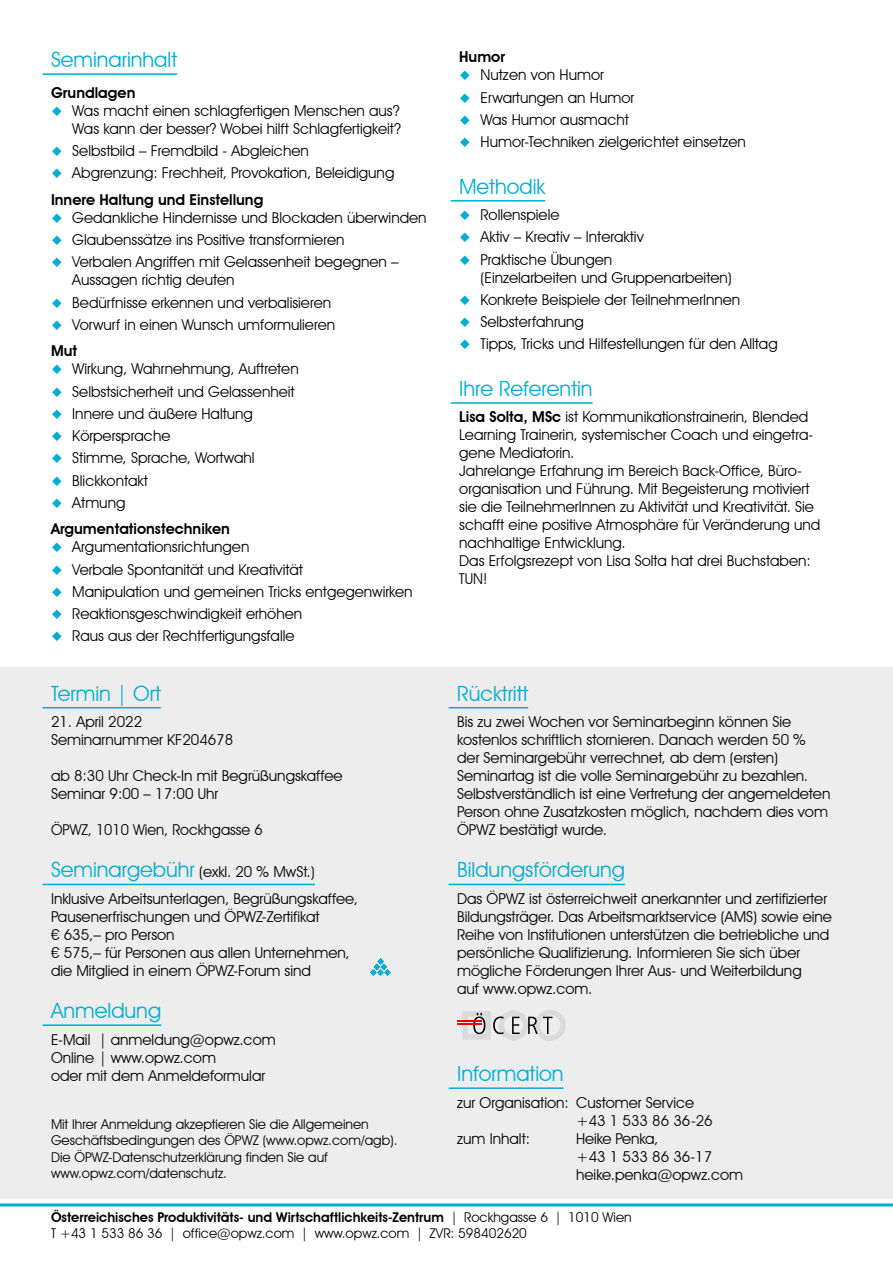
<style>
.page{position:relative;width:893px;height:1263px;background:#fff}
.page>*{position:absolute;margin:0;border:0;box-sizing:border-box;transform-origin:0 0}
.t1{font:21px "Avant Garde IT Cby BT";color:#00add0}
.t2{font:15px/18px "Avant Garde IT Cby BT";color:#000}
.t3{font:600 15px/26.5px "Avant Garde IT Cby BT";color:#000}
.t4{font:13.5px/16.2px "Avant Garde IT Cby BT";color:#000}
.s1{color:#00add0}
.s2{font-weight:600}
.s3{font-weight:400}
.s4{font-size:21px;color:#00add0}
</style>
<div class="page">
<hr style="left:0;top:1203px;width:893px;height:3px;background:#00add0">
<hr style="left:43px;top:73px;width:134px;height:2px;background:#00add0">
<div style="left:0;top:668px;width:893px;height:531px;background:#ededed"></div>
<hr style="left:43px;top:707px;width:118px;height:1px;background:#00add0">
<hr style="left:43px;top:884px;width:272px;height:1px;background:#00add0">
<hr style="left:43px;top:1024px;width:118px;height:2px;background:#00add0">
<hr style="left:449px;top:707px;width:79px;height:1px;background:#00add0">
<hr style="left:449px;top:884px;width:176px;height:1px;background:#00add0">
<hr style="left:449px;top:1087px;width:115px;height:2px;background:#00add0">
<svg style="left:462px;top:1010px;width:104px;height:31px"></svg>
<hr style="left:457px;top:1020px;width:24px;height:2px;background:#e00">
<hr style="left:457px;top:1023px;width:24px;height:2px;background:#e00">
<svg style="left:370px;top:958px;width:21px;height:18px"></svg>
<hr style="left:451px;top:200px;width:94px;height:2px;background:#00add0">
<hr style="left:451px;top:402px;width:142px;height:2px;background:#00add0">
<h1 class="t1" style="left:51px;top:47px;width:128px">Seminarinhalt</h1>
<p class="t3" style="left:51px;top:79px;width:86px">Grundlagen</p>
<p class="t2" style="left:51px;top:101px;width:351px;text-align:right"><span class="s1">◆</span> Was macht einen schlagfertigen Menschen aus?<br>Was kann der besser? Wobei hilft Schlagfertigkeit?</p>
<p class="t2" style="left:51px;top:142px;width:259px"><span class="s1">◆</span> Selbstbild – Fremdbild - Abgleichen</p>
<p class="t2" style="left:51px;top:160px;width:345px;line-height:26.5px"><span class="s1">◆</span> Abgrenzung: Frechheit, Provokation, Beleidigung<br><span class="s2">Innere Haltung und Einstellung</span></p>
<p class="t2" style="left:51px;top:208px;width:377px"><span class="s1">◆</span> Gedankliche Hindernisse und Blockaden überwinden</p>
<p class="t2" style="left:51px;top:231px;width:295px"><span class="s1">◆</span> Glaubenssätze ins Positive transformieren</p>
<p class="t2" style="left:72px;top:253px;width:328px;text-indent:-21px"><span class="s1">◆</span> Verbalen Angriffen mit Gelassenheit begegnen –<br>Aussagen richtig deuten</p>
<p class="t2" style="left:51px;top:293px;width:282px"><span class="s1">◆</span> Bedürfnisse erkennen und verbalisieren</p>
<p class="t2" style="left:51px;top:311px;width:286px;line-height:26.5px"><span class="s1">◆</span> Vorwurf in einen Wunsch umformulieren<br><span class="s2">Mut</span></p>
<p class="t2" style="left:51px;top:360px;width:249px"><span class="s1">◆</span> Wirkung, Wahrnehmung, Auftreten</p>
<p class="t2" style="left:51px;top:382px;width:245px"><span class="s1">◆</span> Selbstsicherheit und Gelassenheit</p>
<p class="t2" style="left:51px;top:404px;width:203px"><span class="s1">◆</span> Innere und äußere Haltung</p>
<p class="t2" style="left:51px;top:427px;width:121px"><span class="s1">◆</span> Körpersprache</p>
<p class="t2" style="left:51px;top:449px;width:205px"><span class="s1">◆</span> Stimme, Sprache, Wortwahl</p>
<p class="t2" style="left:51px;top:471px;width:98px"><span class="s1">◆</span> Blickkontakt</p>
<p class="t3" style="left:51px;top:489px;width:180px"><span class="s1">◆</span> <span class="s3">Atmung<br></span>Argumentationstechniken</p>
<p class="t2" style="left:51px;top:538px;width:200px"><span class="s1">◆</span> Argumentationsrichtungen</p>
<p class="t2" style="left:51px;top:560px;width:254px"><span class="s1">◆</span> Verbale Spontanität und Kreativität</p>
<p class="t2" style="left:51px;top:582px;width:363px"><span class="s1">◆</span> Manipulation und gemeinen Tricks entgegenwirken</p>
<p class="t2" style="left:51px;top:605px;width:253px"><span class="s1">◆</span> Reaktionsgeschwindigkeit erhöhen</p>
<p class="t2" style="left:51px;top:627px;width:245px"><span class="s1">◆</span> Raus aus der Rechtfertigungsfalle</p>
<h1 class="t1" style="left:51px;top:680px;width:111px">Termin | Ort</h1>
<p class="t2" style="left:51px;top:713px;width:184px">21. April 2022<br>Seminarnummer KF204678</p>
<p class="t2" style="left:51px;top:767px;width:293px">ab 8:30 Uhr Check-In mit Begrüßungskaffee<br>Seminar 9:00 – 17:00 Uhr</p>
<p class="t2" style="left:51px;top:821px;width:213px">ÖPWZ, 1010 Wien, Rockhgasse 6</p>
<p class="t2" style="left:51px;top:859px;width:308px;line-height:26.5px"><span class="s4">Seminargebühr</span> (exkl. 20 % MwSt.)<br>Inklusive Arbeitsunterlagen, Begrüßungskaffee,</p>
<p class="t2" style="left:51px;top:907px;width:300px">Pausenerfrischungen und ÖPWZ-Zertifikat<br>€ 635,– pro Person<br>€ 575,– für Personen aus allen Unternehmen, die Mitglied in einem ÖPWZ-Forum sind</p>
<h1 class="t1" style="left:51px;top:998px;width:112px">Anmeldung</h1>
<p class="t2" style="left:51px;top:1030px;width:226px">E-Mail | anmeldung@opwz.com<br>Online | www.opwz.com<br>oder mit dem Anmeldeformular</p>
<p class="t4" style="left:51px;top:1116px;width:348px">Mit Ihrer Anmeldung akzeptieren Sie die Allgemeinen Geschäftsbedingungen des ÖPWZ (www.opwz.com/agb).<br>Die ÖPWZ-Datenschutzerklärung finden Sie auf www.opwz.com/datenschutz.</p>
<p class="t3" style="left:459px;top:44px;width:47px">Humor</p>
<p class="t2" style="left:459px;top:66px;width:146px"><span class="s1">◆</span> Nutzen von Humor</p>
<p class="t2" style="left:459px;top:88px;width:176px"><span class="s1">◆</span> Erwartungen an Humor</p>
<p class="t2" style="left:459px;top:110px;width:171px"><span class="s1">◆</span> Was Humor ausmacht</p>
<p class="t2" style="left:459px;top:133px;width:288px"><span class="s1">◆</span> Humor-Techniken zielgerichtet einsetzen</p>
<h1 class="t1" style="left:459px;top:173px;width:87px">Methodik</h1>
<p class="t2" style="left:459px;top:206px;width:102px"><span class="s1">◆</span> Rollenspiele</p>
<p class="t2" style="left:459px;top:228px;width:186px"><span class="s1">◆</span> Aktiv – Kreativ – Interaktiv</p>
<p class="t2" style="left:480px;top:250px;width:253px;text-indent:-21px"><span class="s1">◆</span> Praktische Übungen<br>(Einzelarbeiten und Gruppenarbeiten)</p>
<p class="t2" style="left:459px;top:290px;width:283px"><span class="s1">◆</span> Konkrete Beispiele der TeilnehmerInnen</p>
<p class="t2" style="left:459px;top:313px;width:126px"><span class="s1">◆</span> Selbsterfahrung</p>
<p class="t2" style="left:459px;top:335px;width:320px"><span class="s1">◆</span> Tipps, Tricks und Hilfestellungen für den Alltag</p>
<h1 class="t1" style="left:459px;top:376px;width:135px">Ihre Referentin</h1>
<p class="t2" style="left:459px;top:408px;width:362px"><span class="s2">Lisa Solta, MSc</span> ist Kommunikationstrainerin, Blended Learning Trainerin, systemischer Coach und eingetra&shy;gene Mediatorin.<br>Jahrelange Erfahrung im Bereich Back-Office, Büro&shy;organisation und Führung. Mit Begeisterung motiviert sie die TeilnehmerInnen zu Aktivität und Kreativität. Sie schafft eine positive Atmosphäre für Veränderung und nachhaltige Entwicklung.<br>Das Erfolgsrezept von Lisa Solta hat drei Buchstaben:<br>TUN!</p>
<h1 class="t1" style="left:457px;top:680px;width:73px">Rücktritt</h1>
<p class="t2" style="left:457px;top:713px;width:375px">Bis zu zwei Wochen vor Seminarbeginn können Sie kostenlos schriftlich stornieren. Danach werden 50 % der Seminargebühr verrechnet, ab dem (ersten)<br>Seminartag ist die volle Seminargebühr zu bezahlen.<br>Selbstverständlich ist eine Vertretung der angemeldeten Person ohne Zusatzkosten möglich, nachdem dies vom ÖPWZ bestätigt wurde.</p>
<h1 class="t1" style="left:457px;top:857px;width:169px">Bildungsförderung</h1>
<p class="t2" style="left:457px;top:889px;width:376px">Das ÖPWZ ist österreichweit anerkannter und zertifizierter Bildungsträger. Das Arbeitsmarktservice (AMS) sowie eine Reihe von Institutionen unterstützen die betriebliche und persönliche Qualifizierung. Informieren Sie sich über mögliche Förderungen Ihrer Aus- und Weiterbildung<br>auf www.opwz.com.</p>
<h1 class="t1" style="left:457px;top:1061px;width:108px">Information</h1>
<p class="t2" style="left:457px;top:1093px;width:239px">zur Organisation: Customer Service</p>
<p class="t2" style="left:576px;top:1111px;width:138px">+43 1 533 86 36-26</p>
<p class="t2" style="left:457px;top:1129px;width:74px">zum Inhalt:</p>
<p class="t2" style="left:576px;top:1129px;width:169px">Heike Penka,<br>+43 1 533 86 36-17 heike.penka@opwz.com</p>
<p class="t4" style="left:51px;top:1209px;width:582px"><span class="s2">Österreichisches Produktivitäts- und Wirtschaftlichkeits-Zentrum</span> | Rockhgasse 6 | 1010 Wien<br>T +43 1 533 86 36 | office@opwz.com | www.opwz.com | ZVR: 598402620</p>
</div>
